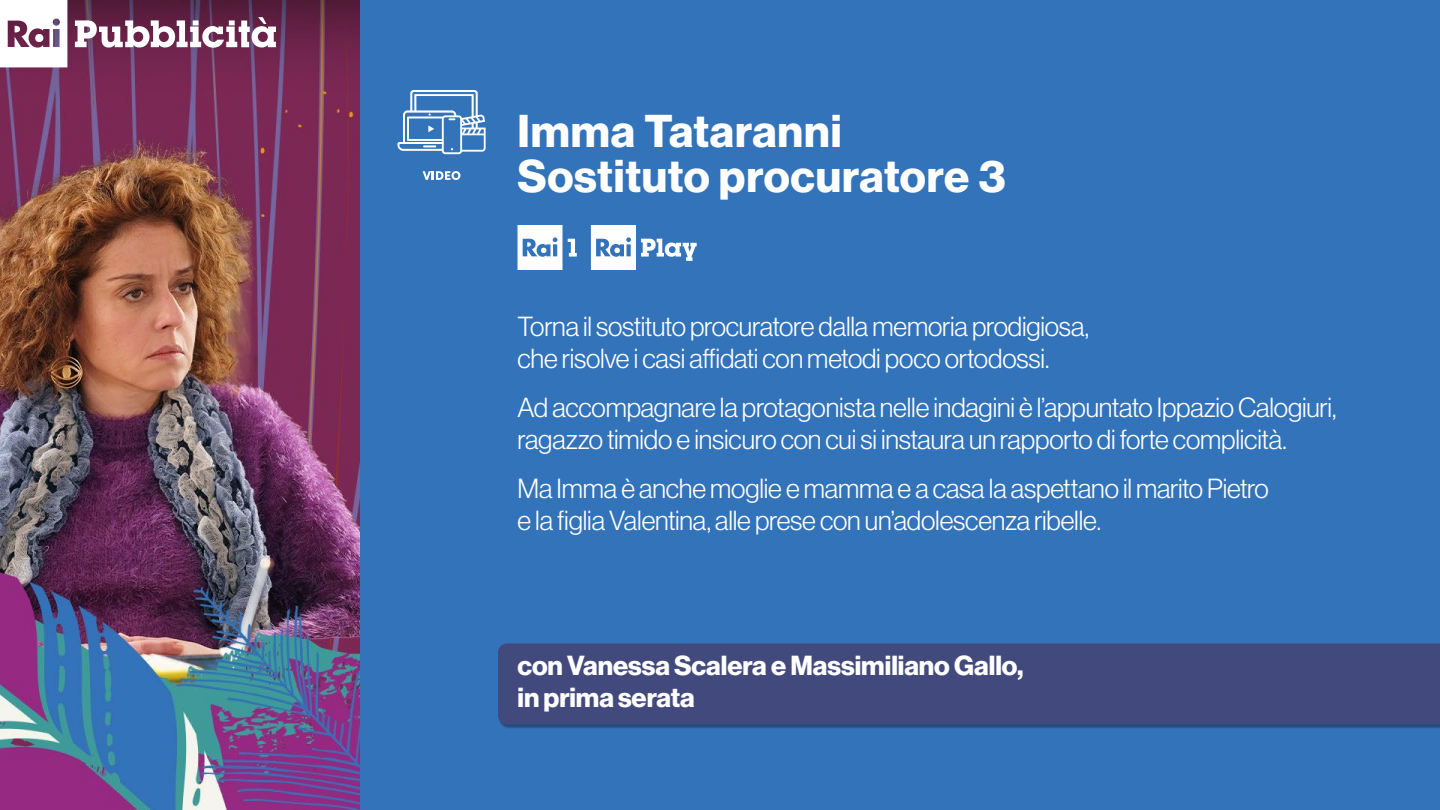
<style>
.page{position:relative;width:1440px;height:810px;background:#fff}
.page>*{position:absolute;margin:0;border:0;box-sizing:border-box;transform-origin:0 0}
.t1{font:45px/45px "N Haas Grotesk DS Pro 75 Bd";letter-spacing:.015em;color:#fff}
.t2{font:27px/32.4px "N Haas Grotesk DS Pro 45 Lt";letter-spacing:-.005em;color:#fff}
.t3{font:27px/32.2px "N Haas Grotesk DS Pro 75 Bd";color:#fff}
</style>
<div class="page">
<img style="left:0;top:0;width:1440px;height:810px">
<svg style="left:0;top:0;width:67px;height:67px"></svg>
<div style="left:35px;top:34px;width:8px;height:8px;background:#fff;border-radius:50%"></div>
<svg style="left:75px;top:17px;width:201px;height:31px"></svg>
<svg style="left:423px;top:171px;width:37px;height:9px"></svg>
<svg style="left:398px;top:90px;width:88px;height:64px"></svg>
<svg style="left:591px;top:225px;width:106px;height:45px"></svg>
<svg style="left:568px;top:239px;width:9px;height:18px"></svg>
<svg style="left:518px;top:225px;width:44px;height:45px"></svg>
<div style="left:499px;top:644px;width:941px;height:85px;background:#000;opacity:.35"></div>
<div style="left:498px;top:644px;width:942px;height:80px;background:#424a7d"></div>
<h1 class="t1" style="left:518px;top:110px;width:490px">Imma Tataranni<br>Sostituto procuratore 3</h1>
<p class="t2" style="left:518px;top:310px;width:573px">Torna il sostituto procuratore dalla memoria prodigiosa, che risolve i casi affidati con metodi poco ortodossi.</p>
<p class="t2" style="left:518px;top:391px;width:820px">Ad accompagnare la protagonista nelle indagini è l’appuntato Ippazio Calogiuri, ragazzo timido e insicuro con cui si instaura un rapporto di forte complicità.</p>
<p class="t2" style="left:518px;top:472px;width:753px">Ma Imma è anche moglie e mamma e a casa la aspettano il marito Pietro e la figlia Valentina, alle prese con un’adolescenza ribelle.</p>
<p class="t3" style="left:518px;top:650px;width:508px">con Vanessa Scalera e Massimiliano Gallo, in prima serata</p>
</div>
